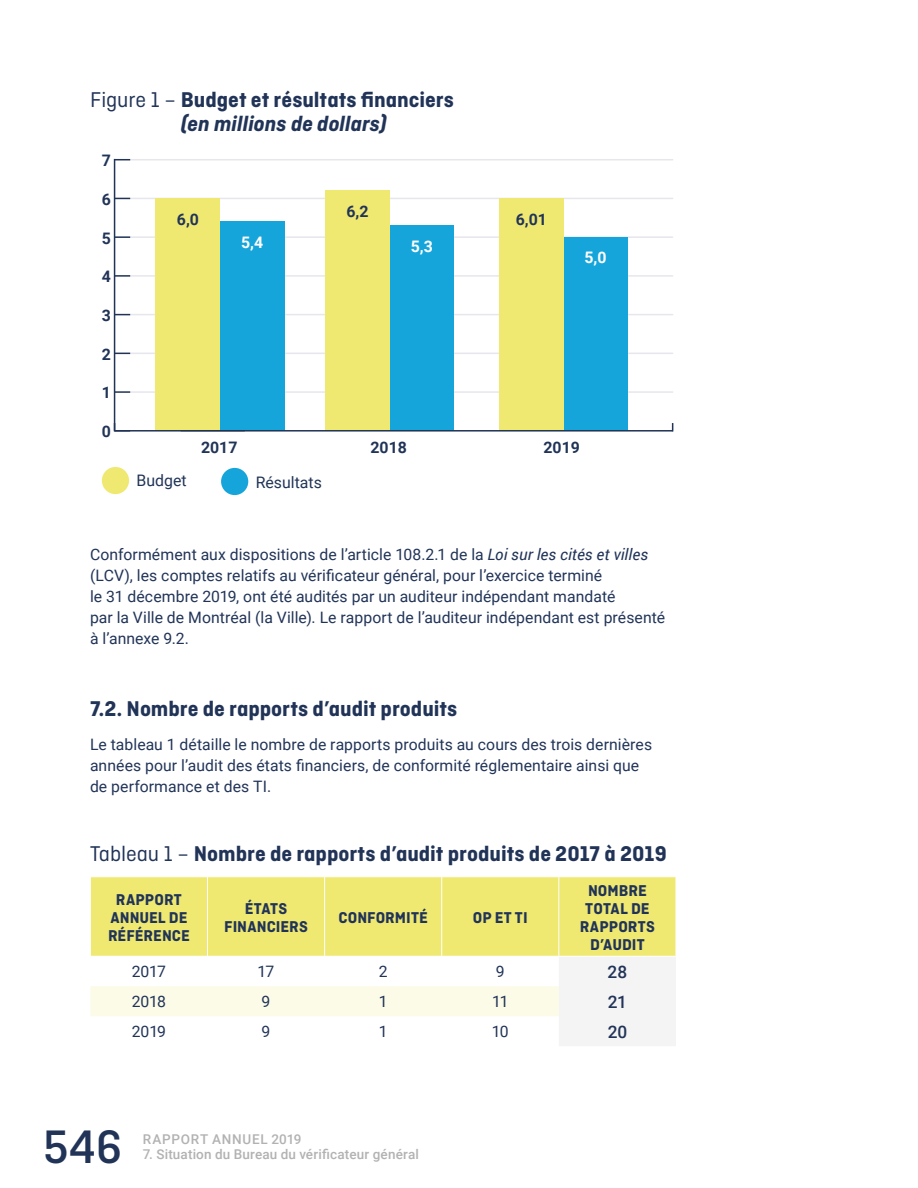
<style>
.page{position:relative;width:918px;height:1188px;background:#fff}
.page>*{position:absolute;margin:0;border:0;box-sizing:border-box;transform-origin:0 0}
.t1{font:500 49.5px "Ciutadella";color:#213458}
.t2{font:700 22.5px/24px "Ciutadella";color:#213458}
.t3{font:500 17.25px "Roboto";color:#213458}
.t4{font:700 16.5px/18px "Ciutadella";letter-spacing:.005em;color:#213458;text-align:center}
.t5{font:700 15.9px "Roboto";color:#213457}
.t6{font:15.9px "Roboto";color:#213457}
.t7{font:700 15.9px "Roboto";color:#fff}
.t8{font:15.75px/21px "Roboto";letter-spacing:.005em;color:#213458}
.t9{font:500 13.5px "Roboto";letter-spacing:.015em;color:#b3b2b2}
.t10{font:500 13.5px "Roboto";letter-spacing:.055em;color:#b3b2b2}
.s1{font-weight:400}
.s2{font-style:italic}
</style>
<div class="page">
<hr style="left:130px;top:391px;width:543px;height:2px;background:#e7e6ed">
<hr style="left:130px;top:353px;width:543px;height:1px;background:#e7e6ed">
<hr style="left:130px;top:314px;width:543px;height:1px;background:#e7e6ed">
<hr style="left:130px;top:275px;width:543px;height:2px;background:#e7e6ed">
<hr style="left:130px;top:236px;width:543px;height:2px;background:#e7e6ed">
<hr style="left:130px;top:198px;width:543px;height:1px;background:#e7e6ed">
<hr style="left:130px;top:159px;width:543px;height:1px;background:#e7e6ed">
<div style="left:102px;top:467px;width:27px;height:27px;background:#efe972;border-radius:50%"></div>
<div style="left:221px;top:468px;width:27px;height:27px;background:#15a5da;border-radius:50%"></div>
<hr style="left:114px;top:159px;width:1px;height:272px;background:#213457">
<svg style="left:115px;top:391px;width:15px;height:2px"></svg>
<svg style="left:115px;top:353px;width:15px;height:1px"></svg>
<svg style="left:115px;top:314px;width:15px;height:1px"></svg>
<svg style="left:115px;top:275px;width:15px;height:2px"></svg>
<svg style="left:115px;top:236px;width:15px;height:2px"></svg>
<svg style="left:115px;top:198px;width:15px;height:1px"></svg>
<svg style="left:115px;top:159px;width:15px;height:1px"></svg>
<div style="left:563px;top:237px;width:65px;height:194px;background:#15a5da"></div>
<div style="left:499px;top:198px;width:64px;height:233px;background:#efe972"></div>
<div style="left:390px;top:226px;width:64px;height:205px;background:#15a5da"></div>
<div style="left:325px;top:191px;width:65px;height:240px;background:#efe972"></div>
<div style="left:220px;top:222px;width:64px;height:209px;background:#15a5da"></div>
<div style="left:156px;top:198px;width:64px;height:233px;background:#efe972"></div>
<hr style="left:115px;top:430px;width:558px;height:2px;background:#213457">
<svg style="left:114px;top:423px;width:16px;height:9px"></svg>
<div style="left:91px;top:877px;width:585px;height:79px;background:#efe972"></div>
<svg style="left:90px;top:957px;width:586px;height:89px"></svg>
<hr style="left:207px;top:877px;width:1px;height:79px;background:#fff">
<hr style="left:324px;top:877px;width:1px;height:79px;background:#fff">
<hr style="left:441px;top:877px;width:1px;height:79px;background:#fff">
<hr style="left:558px;top:877px;width:1px;height:79px;background:#fff">
<h2 class="t2" style="left:181px;top:87px;width:275px;text-indent:-91px"><span class="s1">Figure 1 –</span> Budget et résultats financiers <span class="s2">(en millions de dollars)</span></h2>
<p class="t5" style="left:102px;top:149px;width:11px">7</p>
<p class="t5" style="left:102px;top:188px;width:11px">6</p>
<p class="t5" style="left:102px;top:227px;width:11px">5</p>
<p class="t5" style="left:102px;top:265px;width:11px">4</p>
<p class="t5" style="left:102px;top:304px;width:11px">3</p>
<p class="t5" style="left:102px;top:343px;width:11px">2</p>
<p class="t5" style="left:102px;top:382px;width:11px">1</p>
<p class="t5" style="left:102px;top:420px;width:11px">0</p>
<p class="t5" style="left:177px;top:208px;width:24px">6,0</p>
<p class="t5" style="left:346px;top:200px;width:24px">6,2</p>
<p class="t7" style="left:241px;top:231px;width:24px">5,4</p>
<p class="t7" style="left:411px;top:235px;width:24px">5,3</p>
<p class="t5" style="left:516px;top:208px;width:33px">6,01</p>
<p class="t7" style="left:585px;top:246px;width:24px">5,0</p>
<p class="t5" style="left:201px;top:436px;width:38px">2017</p>
<p class="t5" style="left:371px;top:436px;width:38px">2018</p>
<p class="t5" style="left:543px;top:436px;width:38px">2019</p>
<p class="t6" style="left:137px;top:469px;width:52px">Budget</p>
<p class="t6" style="left:256px;top:471px;width:68px">Résultats</p>
<p class="t8" style="left:90px;top:543px;width:577px">Conformément aux dispositions de l’article 108.2.1 de la <span class="s2">Loi sur les cités et villes </span>(LCV), les comptes relatifs au vérificateur général, pour l’exercice terminé<br>le 31 décembre 2019, ont été audités par un auditeur indépendant mandaté<br>par la Ville de Montréal (la Ville). Le rapport de l’auditeur indépendant est présenté à l’annexe 9.2.</p>
<h2 class="t2" style="left:90px;top:696px;width:369px">7.2. Nombre de rapports d’audit produits</h2>
<p class="t8" style="left:90px;top:734px;width:564px">Le tableau 1 détaille le nombre de rapports produits au cours des trois dernières années pour l’audit des états financiers, de conformité réglementaire ainsi que de performance et des TI.</p>
<h2 class="t2" style="left:90px;top:842px;width:578px"><span class="s1">Tableau 1 –</span> Nombre de rapports d’audit produits de 2017 à 2019</h2>
<p class="t4" style="left:108px;top:890px;width:83px">RAPPORT<br>ANNUEL DE<br>RÉFÉRENCE</p>
<p class="t4" style="left:224px;top:899px;width:85px">ÉTATS<br>FINANCIERS</p>
<p class="t4" style="left:338px;top:908px;width:91px">CONFORMITÉ</p>
<p class="t4" style="left:473px;top:908px;width:56px">OP ET TI</p>
<p class="t4" style="left:580px;top:881px;width:77px">NOMBRE<br>TOTAL DE<br>RAPPORTS<br>D’AUDIT</p>
<p class="t8" style="left:132px;top:961px;width:36px">2017</p>
<p class="t8" style="left:258px;top:961px;width:18px">17</p>
<p class="t8" style="left:379px;top:961px;width:10px">2</p>
<p class="t8" style="left:496px;top:961px;width:10px">9</p>
<p class="t3" style="left:608px;top:960px;width:21px">28</p>
<p class="t8" style="left:132px;top:990px;width:36px">2018</p>
<p class="t8" style="left:262px;top:990px;width:10px">9</p>
<p class="t8" style="left:379px;top:990px;width:10px">1</p>
<p class="t8" style="left:492px;top:990px;width:18px">11</p>
<p class="t3" style="left:608px;top:990px;width:21px">21</p>
<p class="t8" style="left:132px;top:1020px;width:36px">2019</p>
<p class="t8" style="left:262px;top:1020px;width:10px">9</p>
<p class="t8" style="left:379px;top:1020px;width:10px">1</p>
<p class="t8" style="left:492px;top:1020px;width:18px">10</p>
<p class="t3" style="left:608px;top:1020px;width:21px">20</p>
<h1 class="t1" style="left:43px;top:1119px;width:81px">546</h1>
<p class="t10" style="left:143px;top:1129px;width:160px">RAPPORT ANNUEL 2019</p>
<p class="t9" style="left:143px;top:1144px;width:278px">7. Situation du Bureau du vérificateur général</p>
</div>
